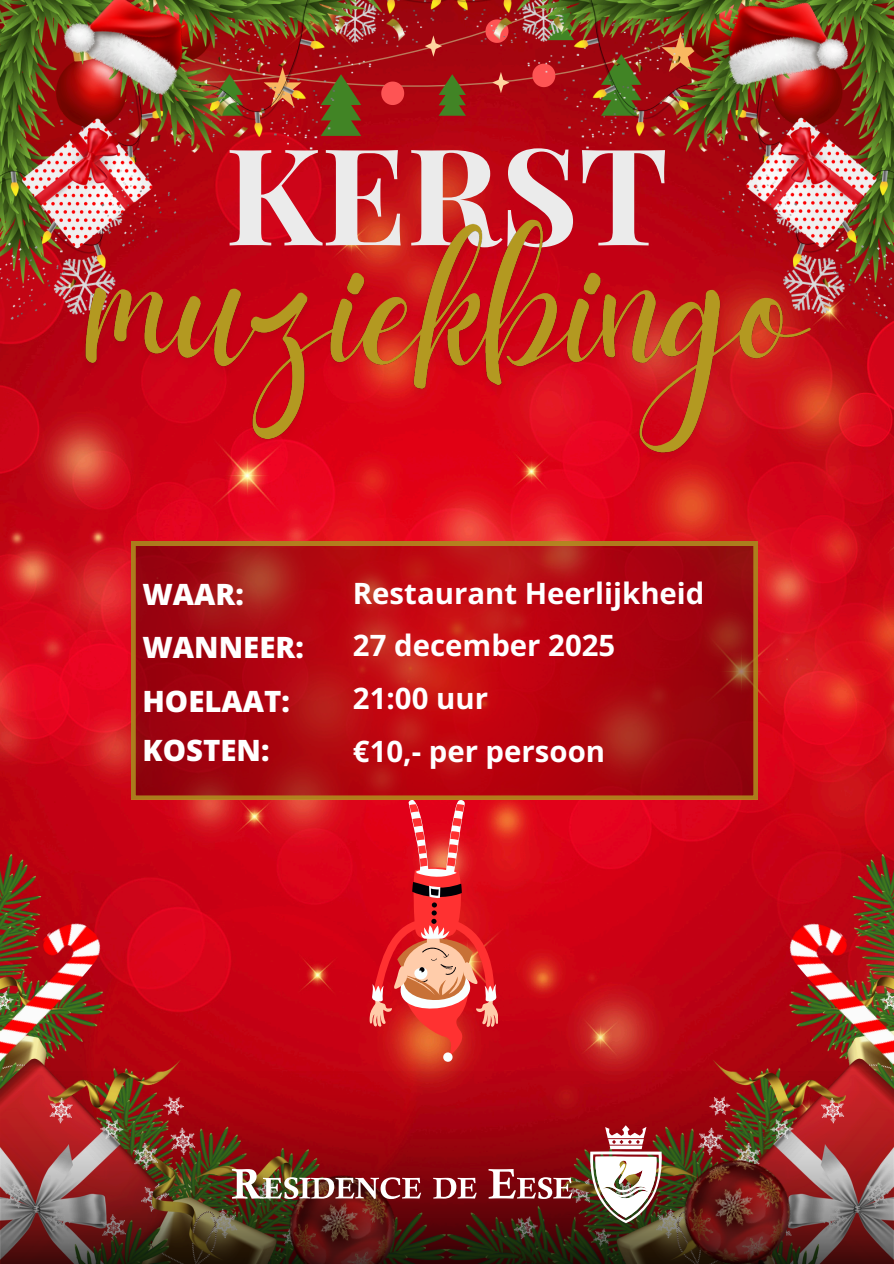
<style>
.page{position:relative;width:894px;height:1264px;background:#fff}
.page>*{position:absolute;margin:0;border:0;box-sizing:border-box;transform-origin:0 0}
.t1{font:700 134.55px "Playfair Display";color:#ebebeb}
.t2{font:700 29.4px "Open Sans";color:#fff}
.t3{font:800 29.4px "Open Sans";color:#fff}
</style>
<div class="page">
<img style="left:0;top:319px;width:893px;height:535px">
<img style="left:0;top:0;width:893px;height:319px">
<img style="left:0;top:854px;width:893px;height:217px">
<img style="left:56px;top:0;width:152px;height:121px">
<img style="left:704px;top:0;width:149px;height:116px">
<img style="left:780px;top:910px;width:113px;height:161px">
<img style="left:0;top:910px;width:109px;height:161px">
<img style="left:0;top:1071px;width:893px;height:192px">
<img style="left:587px;top:1125px;width:74px;height:98px">
<img style="left:232px;top:1168px;width:189px;height:30px">
<svg style="left:433px;top:1177px;width:43px;height:21px"></svg>
<svg style="left:488px;top:1168px;width:84px;height:30px"></svg>
<svg style="left:131px;top:541px;width:626px;height:259px;background:#af0f11"></svg>
<svg style="left:369px;top:798px;width:129px;height:264px;background:#df3939"></svg>
<img style="left:72px;top:199px;width:751px;height:274px">
<h3 class="t1" style="left:225px;top:100px;width:445px">KERST</h3>
<p class="t3" style="left:142px;top:573px;width:103px">WAAR:</p>
<p class="t3" style="left:142px;top:627px;width:163px">WANNEER:</p>
<h3 class="t2" style="left:353px;top:572px;width:353px">Restaurant Heerlijkheid</h3>
<h2 class="t2" style="left:353px;top:624px;width:264px">27 december 2025</h2>
<p class="t3" style="left:142px;top:680px;width:149px">HOELAAT:</p>
<h3 class="t2" style="left:353px;top:677px;width:136px">21:00 uur</h3>
<p class="t3" style="left:142px;top:730px;width:128px">KOSTEN:</p>
<h3 class="t2" style="left:353px;top:730px;width:254px">€10,- per persoon</h3>
</div>
